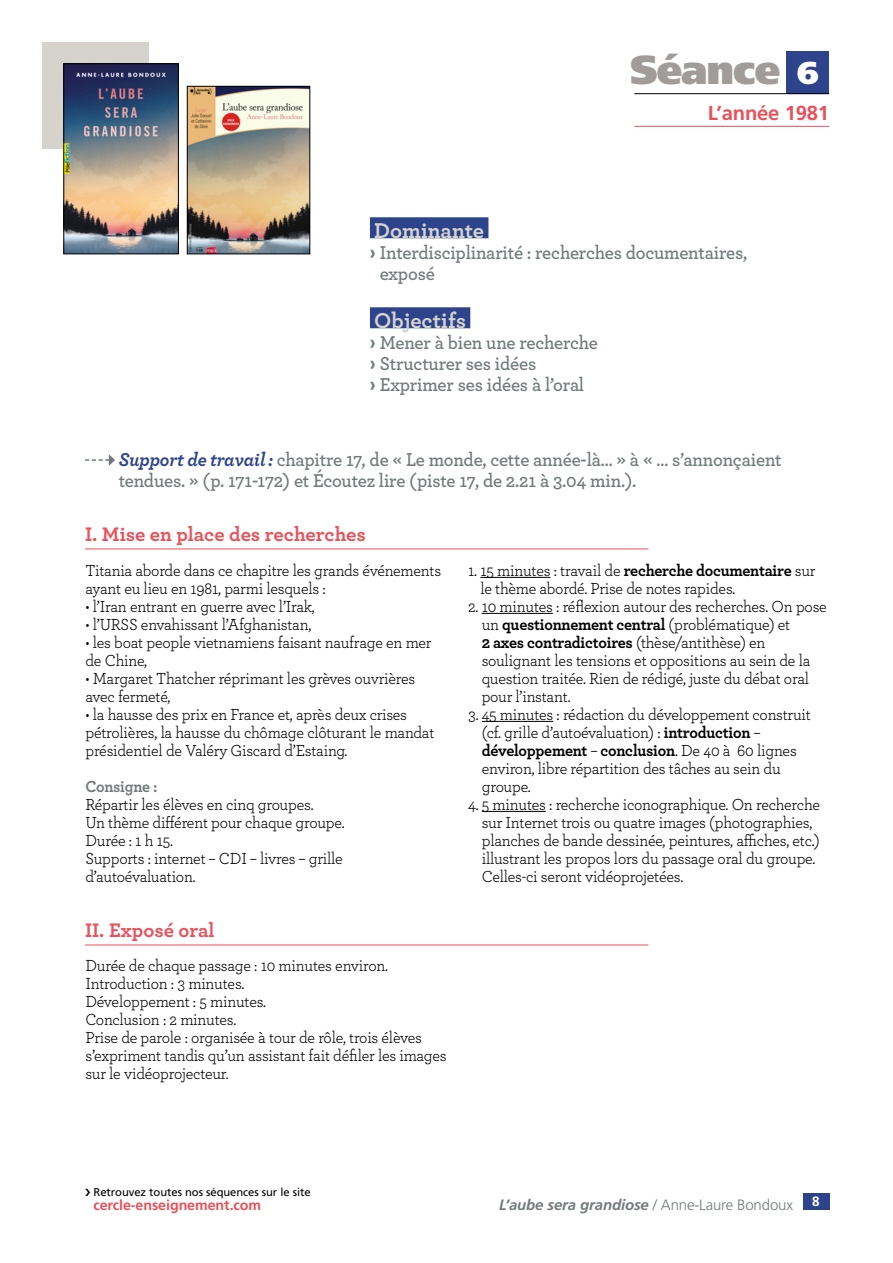
<style>
.page{position:relative;width:893px;height:1263px;background:#fff}
.page>*{position:absolute;margin:0;border:0;box-sizing:border-box;transform-origin:0 0}
.t1{font:900 40.5px "Frutiger LT Std";letter-spacing:-.025em;color:#a19c9a}
.t2{font:900 31.5px "Frutiger LT Std";color:#fff}
.t3{font:700 22.5px "Archer";color:#d5d3cc}
.t4{font:700 20.55px "Archer";color:#ea515a}
.t5{font:700 20.25px "Frutiger LT Std";letter-spacing:-.01em;color:#ea515a}
.t6{font:600 19.5px/21px "Archer";letter-spacing:-.01em;color:#727a7c;scale:.95 1}
.t7{font:16.8px/18px "Archer";letter-spacing:-.015em;color:#000;scale:.95 1}
.t8{font:700 16.8px "Archer";letter-spacing:-.015em;color:#727a7c;scale:.95 1}
.t9{font:italic 700 15px "Frutiger LT Std";letter-spacing:-.01em;color:#727a7c}
.t10{font:700 14.25px "Frutiger LT Std";letter-spacing:-.005em;color:#ea515a}
.t11{font:700 13.5px "Frutiger LT Std";color:#fff}
.t12{font:11.25px "Frutiger LT Std";letter-spacing:-.005em;color:#000}
.s1{font-family:"Frutiger LT Std";font-weight:700}
.s2{font-weight:700;font-style:italic;color:#2d438c}
.s3{font-weight:700}
.s4{font-weight:300;font-style:normal}
</style>
<div class="page">
<img style="left:189px;top:88px;width:119px;height:164px">
<div style="left:187px;top:86px;width:123px;height:168px;border:1px solid #000"></div>
<div style="left:787px;top:51px;width:42px;height:43px;background:#2d438c"></div>
<div style="left:43px;top:43px;width:106px;height:106px;background:#d5d3cc"></div>
<hr style="left:85px;top:549px;width:563px;height:1px;background:#ea515a">
<hr style="left:85px;top:945px;width:563px;height:1px;background:#ea515a">
<hr style="left:634px;top:93px;width:195px;height:1px;background:#000">
<hr style="left:634px;top:126px;width:195px;height:1px;background:#ea515a">
<img style="left:66px;top:66px;width:111px;height:186px">
<div style="left:64px;top:64px;width:115px;height:190px;border:1px solid #000"></div>
<div style="left:803px;top:1193px;width:26px;height:17px;background:#2d438c"></div>
<hr style="left:480px;top:577px;width:70px;height:1px;background:#000">
<hr style="left:482px;top:613px;width:71px;height:1px;background:#000">
<hr style="left:482px;top:721px;width:71px;height:1px;background:#000">
<hr style="left:482px;top:811px;width:64px;height:1px;background:#000">
<div style="left:370px;top:217px;width:118px;height:21px;background:#2d438c"></div>
<div style="left:370px;top:307px;width:100px;height:21px;background:#2d438c"></div>
<svg style="left:85px;top:454px;width:30px;height:12px"></svg>
<h1 class="t1" style="left:630px;top:45px;width:152px">Séance</h1>
<p class="t5" style="left:708px;top:101px;width:123px">L’année 1981</p>
<h2 class="t2" style="left:797px;top:53px;width:23px">6</h2>
<h3 class="t3" style="left:374px;top:213px;width:112px">Dominante</h3>
<p class="t6" style="left:380px;top:241px;width:388px;text-indent:-10px"><span class="s1">›</span> Interdisciplinarité : recherches documentaires, exposé</p>
<h3 class="t3" style="left:374px;top:303px;width:93px">Objectifs</h3>
<p class="t6" style="left:370px;top:331px;width:242px"><span class="s1">›</span> Mener à bien une recherche <span class="s1">›</span> Structurer ses idées<br><span class="s1">›</span> Exprimer ses idées à l’oral</p>
<p class="t6" style="left:119px;top:448px;width:699px"><span class="s2">Support de travail :</span> chapitre 17, de « Le monde, cette année-là… » à « … s’annonçaient tendues. » (p. 171-172) et Écoutez lire (piste 17, de 2.21 à 3.04 min.).</p>
<p class="t4" style="left:85px;top:518px;width:282px">I. Mise en place des recherches</p>
<p class="t7" style="left:85px;top:560px;width:376px">Titania aborde dans ce chapitre les grands événements ayant eu lieu en 1981, parmi lesquels :</p>
<p class="t7" style="left:85px;top:596px;width:243px">• l’Iran entrant en guerre avec l’Irak,</p>
<p class="t7" style="left:85px;top:614px;width:239px">• l’URSS envahissant l’Afghanistan,</p>
<p class="t7" style="left:85px;top:632px;width:366px">• les boat people vietnamiens faisant naufrage en mer de Chine,</p>
<p class="t7" style="left:85px;top:668px;width:349px">• Margaret Thatcher réprimant les grèves ouvrières avec fermeté,</p>
<p class="t7" style="left:85px;top:704px;width:369px">• la hausse des prix en France et, après deux crises pétrolières, la hausse du chômage clôturant le mandat présidentiel de Valéry Giscard d’Estaing.</p>
<p class="t8" style="left:85px;top:773px;width:78px">Consigne :</p>
<p class="t7" style="left:85px;top:794px;width:274px">Répartir les élèves en cinq groupes.<br>Un thème différent pour chaque groupe.<br>Durée : 1 h 15.<br>Supports : internet – CDI – livres – grille d’autoévaluation.</p>
<p class="t4" style="left:85px;top:914px;width:131px">II. Exposé oral</p>
<p class="t7" style="left:85px;top:956px;width:382px">Durée de chaque passage : 10 minutes environ.<br>Introduction : 3 minutes.<br>Développement : 5 minutes.<br>Conclusion : 2 minutes.<br>Prise de parole : organisée à tour de rôle, trois élèves s’expriment tandis qu’un assistant fait défiler les images sur le vidéoprojecteur.</p>
<p class="t7" style="left:480px;top:560px;width:354px;text-indent:-12px">1. 15 minutes : travail de <span class="s3">recherche documentaire</span> sur le thème abordé. Prise de notes rapides.</p>
<p class="t7" style="left:482px;top:596px;width:365px;text-indent:-14px">2. 10 minutes : réflexion autour des recherches. On pose un <span class="s3">questionnement central</span> (problématique) et<br><span class="s3">2 axes contradictoires</span> (thèse/antithèse) en soulignant les tensions et oppositions au sein de la question traitée. Rien de rédigé, juste du débat oral pour l’instant.</p>
<p class="t7" style="left:482px;top:704px;width:348px;text-indent:-14px">3. 45 minutes : rédaction du développement construit (cf. grille d’autoévaluation) : <span class="s3">introduction</span> – <span class="s3">développement</span> – <span class="s3">conclusion</span>. De 40 à 60 lignes environ, libre répartition des tâches au sein du groupe.</p>
<p class="t7" style="left:482px;top:794px;width:357px;text-indent:-14px">4. 5 minutes : recherche iconographique. On recherche sur Internet trois ou quatre images (photographies, planches de bande dessinée, peintures, affiches, etc.) illustrant les propos lors du passage oral du groupe.<br>Celles-ci seront vidéoprojetées.</p>
<p class="t12" style="left:94px;top:1186px;width:219px">Retrouvez toutes nos séquences sur le site</p>
<p class="t10" style="left:94px;top:1197px;width:169px">cercle-enseignement.com</p>
<p class="t11" style="left:812px;top:1194px;width:9px">8</p>
<p class="t9" style="left:499px;top:1196px;width:295px">L’aube sera grandiose <span class="s4">/ Anne-Laure Bondoux</span></p>
</div>
